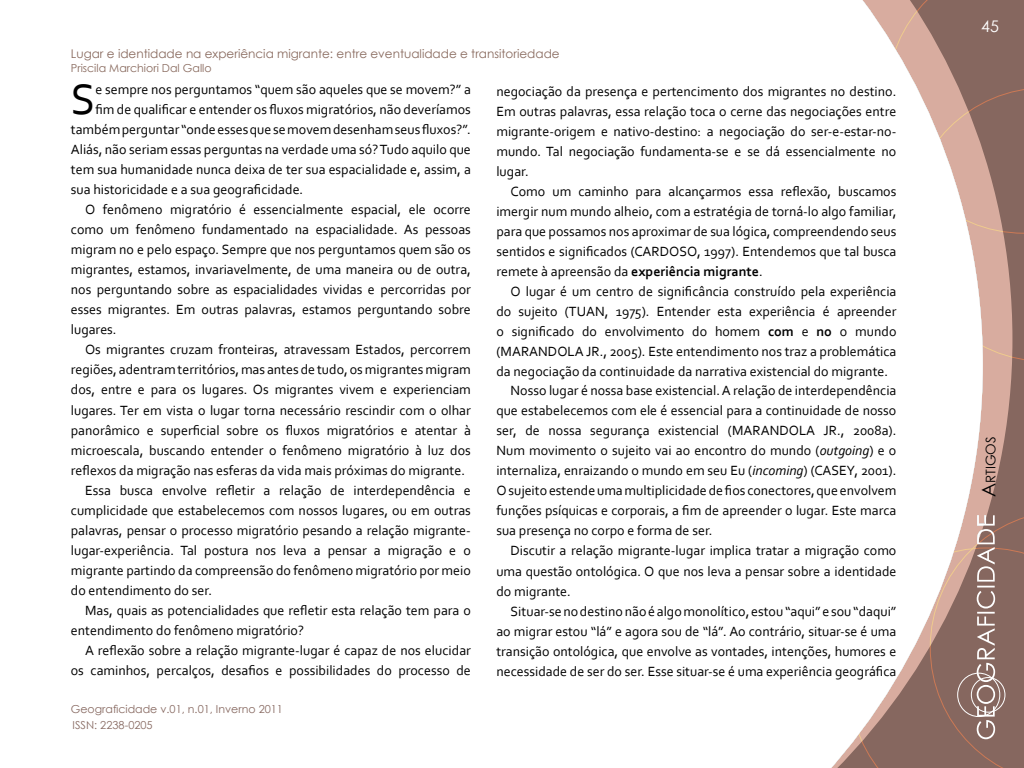
<style>
.page{position:relative;width:1024px;height:768px;background:#fff}
.page>*{position:absolute;margin:0;border:0;box-sizing:border-box;transform-origin:0 0}
.t1{font:44.6px "Corbel";color:#000}
.t2{font:16px "Century Gothic";color:#fff}
.t3{font:14px/20px "Corbel";color:#000;text-align:justify}
.t4{font:13.3px "Century Gothic";color:#000}
.t5{font:12px "Century Gothic";color:#88695d}
.t6{font:11px "Century Gothic";color:#876961}
.t7{font:11px "Century Gothic";color:#88695d}
.s1{font-weight:700}
.s2{font-style:italic}
.s3{font-size:19px}
</style>
<div class="page">
<svg style="left:1012px;top:0;width:12px;height:87px"></svg>
<div style="left:1012px;top:87px;width:12px;height:275px;background:#86675f"></div>
<div style="left:1012px;top:510px;width:12px;height:258px;background:#86675f"></div>
<svg style="left:831px;top:0;width:181px;height:768px"></svg>
<p class="t5" style="left:71px;top:46px;width:490px">Lugar e identidade na experiência migrante: entre eventualidade e transitoriedade</p>
<p class="t7" style="left:71px;top:60px;width:142px">Priscila Marchiori Dal Gallo</p>
<h1 class="t1" style="left:71px;top:72px;width:26px">S</h1>
<p class="t3" style="left:95px;top:79px;width:377px">e sempre nos perguntamos “quem são aqueles que se movem?” a</p>
<p class="t3" style="left:95px;top:99px;width:377px">fim de qualificar e entender os fluxos migratórios, não deveríamos</p>
<p class="t3" style="left:71px;top:119px;width:402px">também perguntar “onde esses que se movem desenham seus fluxos?”.</p>
<p class="t3" style="left:71px;top:139px;width:402px">Aliás, não seriam essas perguntas na verdade uma só? Tudo aquilo que</p>
<p class="t3" style="left:71px;top:159px;width:402px">tem sua humanidade nunca deixa de ter sua espacialidade e, assim, a</p>
<p class="t3" style="left:71px;top:179px;width:234px">sua historicidade e a sua geograficidade.</p>
<p class="t3" style="left:85px;top:199px;width:387px">O fenômeno migratório é essencialmente espacial, ele ocorre</p>
<p class="t3" style="left:71px;top:219px;width:402px">como um fenômeno fundamentado na espacialidade. As pessoas</p>
<p class="t3" style="left:71px;top:239px;width:402px">migram no e pelo espaço. Sempre que nos perguntamos quem são os</p>
<p class="t3" style="left:71px;top:259px;width:402px">migrantes, estamos, invariavelmente, de uma maneira ou de outra,</p>
<p class="t3" style="left:71px;top:279px;width:402px">nos perguntando sobre as espacialidades vividas e percorridas por</p>
<p class="t3" style="left:71px;top:299px;width:402px">esses migrantes. Em outras palavras, estamos perguntando sobre</p>
<p class="t3" style="left:71px;top:319px;width:47px">lugares.</p>
<p class="t3" style="left:85px;top:339px;width:387px">Os migrantes cruzam fronteiras, atravessam Estados, percorrem</p>
<p class="t3" style="left:71px;top:360px;width:402px">regiões, adentram territórios, mas antes de tudo, os migrantes migram</p>
<p class="t3" style="left:71px;top:380px;width:402px">dos, entre e para os lugares. Os migrantes vivem e experienciam</p>
<p class="t3" style="left:71px;top:400px;width:402px">lugares. Ter em vista o lugar torna necessário rescindir com o olhar</p>
<p class="t3" style="left:71px;top:420px;width:402px">panorâmico e superficial sobre os fluxos migratórios e atentar à</p>
<p class="t3" style="left:71px;top:440px;width:402px">microescala, buscando entender o fenômeno migratório à luz dos</p>
<p class="t3" style="left:71px;top:460px;width:396px">reflexos da migração nas esferas da vida mais próximas do migrante.</p>
<p class="t3" style="left:85px;top:480px;width:387px">Essa busca envolve refletir a relação de interdependência e</p>
<p class="t3" style="left:71px;top:500px;width:402px">cumplicidade que estabelecemos com nossos lugares, ou em outras</p>
<p class="t3" style="left:71px;top:520px;width:402px">palavras, pensar o processo migratório pesando a relação migrante-</p>
<p class="t3" style="left:71px;top:540px;width:401px">lugar-experiência. Tal postura nos leva a pensar a migração e o</p>
<p class="t3" style="left:71px;top:560px;width:402px">migrante partindo da compreensão do fenômeno migratório por meio</p>
<p class="t3" style="left:71px;top:580px;width:143px">do entendimento do ser.</p>
<p class="t3" style="left:85px;top:600px;width:387px">Mas, quais as potencialidades que refletir esta relação tem para o</p>
<p class="t3" style="left:71px;top:620px;width:235px">entendimento do fenômeno migratório?</p>
<p class="t3" style="left:85px;top:640px;width:387px">A reflexão sobre a relação migrante-lugar é capaz de nos elucidar</p>
<p class="t3" style="left:71px;top:660px;width:402px">os caminhos, percalços, desafios e possibilidades do processo de</p>
<p class="t6" style="left:71px;top:701px;width:214px">Geograficidade v.01, n.01, Inverno 2011</p>
<p class="t6" style="left:73px;top:717px;width:82px">ISSN: 2238-0205</p>
<p class="t3" style="left:496px;top:81px;width:402px">negociação da presença e pertencimento dos migrantes no destino.<br>Em outras palavras, essa relação toca o cerne das negociações entre migrante-origem e nativo-destino: a negociação do ser-e-estar-no&shy;mundo. Tal negociação fundamenta-se e se dá essencialmente no lugar.</p>
<p class="t3" style="left:496px;top:181px;width:402px;text-indent:14px">Como um caminho para alcançarmos essa reflexão, buscamos imergir num mundo alheio, com a estratégia de torná-lo algo familiar, para que possamos nos aproximar de sua lógica, compreendendo seus sentidos e significados (CARDOSO, 1997). Entendemos que tal busca remete à apreensão da <span class="s1">experiência migrante</span>.</p>
<p class="t3" style="left:511px;top:281px;width:387px">O lugar é um centro de significância construído pela experiência</p>
<p class="t3" style="left:496px;top:301px;width:402px">do sujeito (TUAN, 1975). Entender esta experiência é apreender</p>
<p class="t3" style="left:496px;top:321px;width:402px">o significado do envolvimento do homem <span class="s1">com</span> e <span class="s1">no</span> o mundo</p>
<p class="t3" style="left:496px;top:341px;width:402px">(MARANDOLA JR., 2005). Este entendimento nos traz a problemática</p>
<p class="t3" style="left:496px;top:361px;width:393px">da negociação da continuidade da narrativa existencial do migrante.</p>
<p class="t3" style="left:511px;top:380px;width:387px">Nosso lugar é nossa base existencial. A relação de interdependência</p>
<p class="t3" style="left:496px;top:400px;width:401px">que estabelecemos com ele é essencial para a continuidade de nosso</p>
<p class="t3" style="left:496px;top:420px;width:402px">ser, de nossa segurança existencial (MARANDOLA JR., 2008a).</p>
<p class="t3" style="left:496px;top:440px;width:402px">Num movimento o sujeito vai ao encontro do mundo (<span class="s2">outgoing</span>) e o</p>
<p class="t3" style="left:496px;top:460px;width:402px">internaliza, enraizando o mundo em seu Eu (<span class="s2">incoming</span>) (CASEY, 2001).</p>
<p class="t3" style="left:496px;top:480px;width:402px">O sujeito estende uma multiplicidade de fios conectores, que envolvem</p>
<p class="t3" style="left:496px;top:500px;width:402px">funções psíquicas e corporais, a fim de apreender o lugar. Este marca</p>
<p class="t3" style="left:496px;top:521px;width:218px">sua presença no corpo e forma de ser.</p>
<p class="t3" style="left:511px;top:541px;width:387px">Discutir a relação migrante-lugar implica tratar a migração como</p>
<p class="t3" style="left:496px;top:561px;width:402px">uma questão ontológica. O que nos leva a pensar sobre a identidade</p>
<p class="t3" style="left:496px;top:581px;width:76px">do migrante.</p>
<p class="t3" style="left:511px;top:601px;width:387px">Situar-se no destino não é algo monolítico, estou “aqui” e sou “daqui”</p>
<p class="t3" style="left:496px;top:621px;width:402px">ao migrar estou “lá” e agora sou de “lá”. Ao contrário, situar-se é uma</p>
<p class="t3" style="left:496px;top:641px;width:402px">transição ontológica, que envolve as vontades, intenções, humores e</p>
<p class="t3" style="left:496px;top:661px;width:402px">necessidade de ser do ser. Esse situar-se é uma experiência geográfica</p>
<p class="t2" style="left:981px;top:15px;width:19px">45</p>
<p class="t4" style="left:981px;top:497px;width:62px;rotate:-90deg"><span class="s3">A</span>rtigos</p>
</div>
